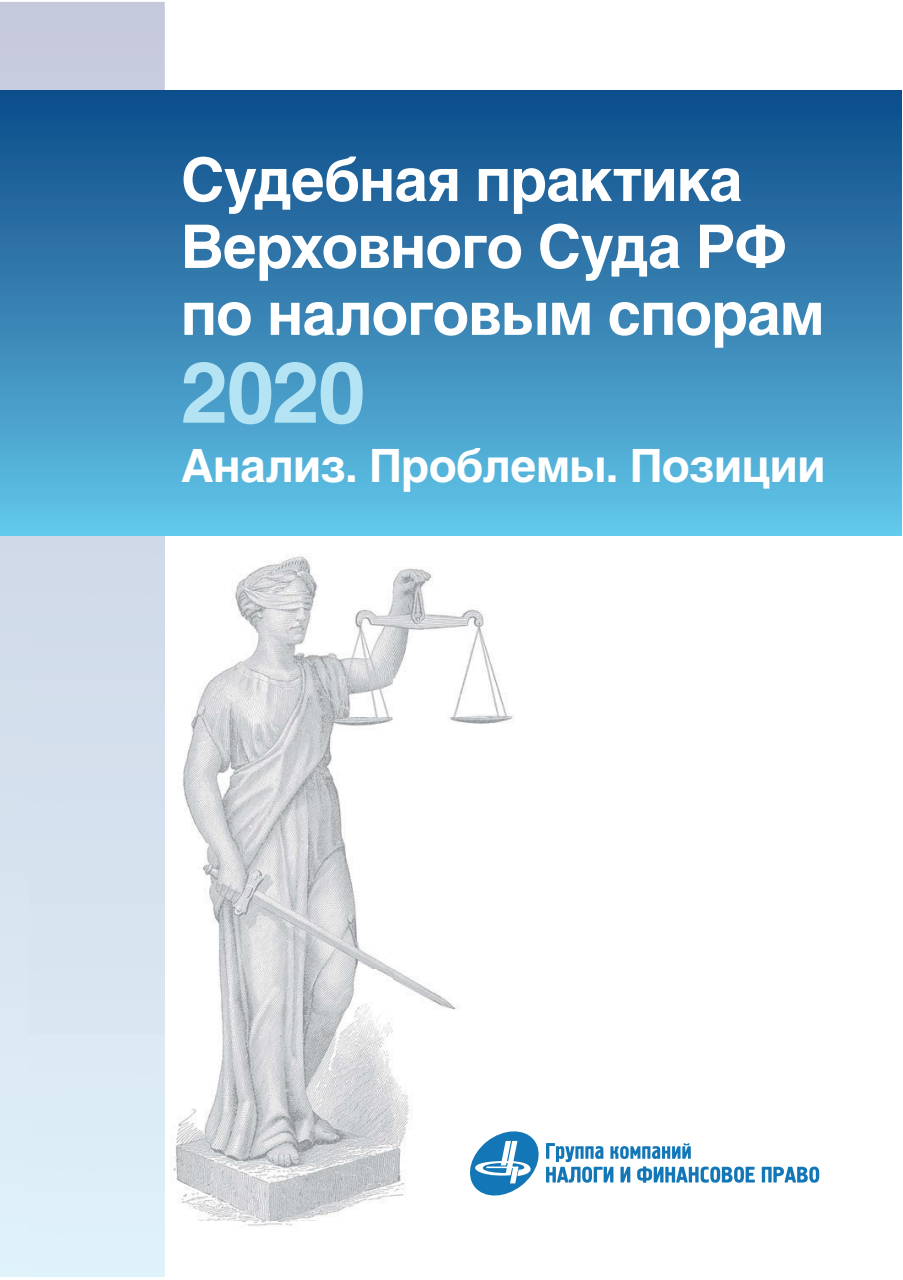
<style>
.page{position:relative;width:903px;height:1280px;background:#fff}
.page>*{position:absolute;margin:0;border:0;box-sizing:border-box;transform-origin:0 0}
.t1{font:700 84.52px "Helios C";color:#b4e3f3}
.t2{font:700 59.5px/66.9px "Helios C";letter-spacing:-.015em;color:#fff}
.t3{font:700 45.5px "Helios C";letter-spacing:-.01em;color:#fff}
</style>
<div class="page">
<img style="left:171px;top:556px;width:343px;height:666px">
<svg style="left:0;top:2px;width:165px;height:1275px;background:#d1dae8"></svg>
<img style="left:30px;top:536px;width:135px;height:741px">
<div style="left:0;top:90px;width:901px;height:446px;background:linear-gradient(to bottom,#0d4987,#62c4e7)"></div>
<svg style="left:762px;top:1166px;width:57px;height:17px"></svg>
<svg style="left:458px;top:1128px;width:297px;height:71px"></svg>
<p class="t2" style="left:181px;top:146px;width:645px">Судебная практика<br>Верховного Суда РФ по налоговым спорам</p>
<h1 class="t1" style="left:181px;top:343px;width:186px">2020</h1>
<p class="t3" style="left:181px;top:439px;width:646px">Анализ. Проблемы. Позиции</p>
</div>
